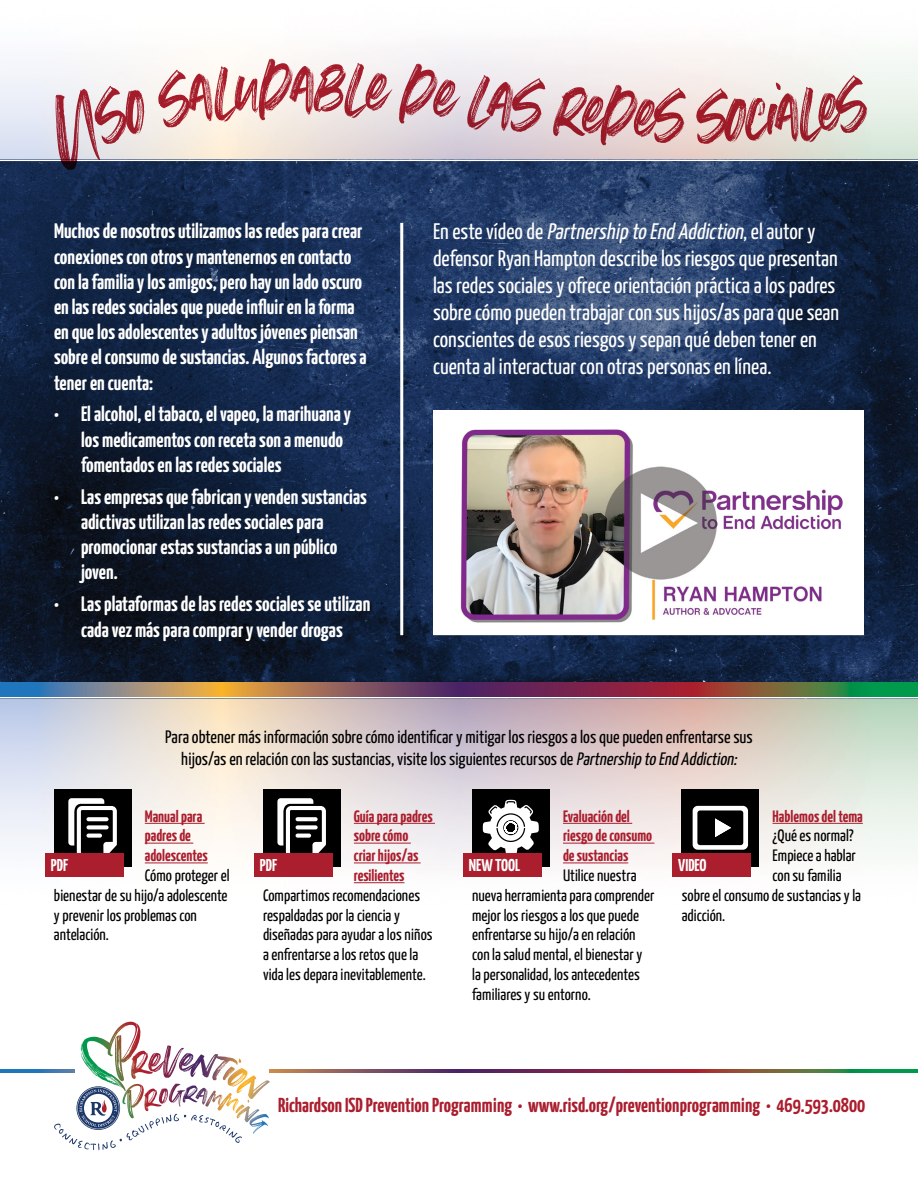
<style>
.page{position:relative;width:918px;height:1188px;background:#fff}
.page>*{position:absolute;margin:0;border:0;box-sizing:border-box;transform-origin:0 0}
.t1{font:126px "Summer Loving";color:#aa1e2e;scale:.75 1}
.t2{font:22.5px/27px "Yanone Kaffeesatz";color:#fff}
.t3{font:700 21px/25.2px "Yanone Kaffeesatz";color:#fff}
.t4{font:700 20.25px "Yanone Kaffeesatz";color:#aa1e2e}
.t5{font:18px/21.6px "Yanone Kaffeesatz";color:#000;text-align:center}
.t6{font:700 17.25px "Yanone Kaffeesatz";color:#fff}
.t7{font:16.5px/19.8px "Yanone Kaffeesatz";color:#000}
.t8{font:700 16.5px/19.8px "Yanone Kaffeesatz";color:#aa1e2e}
.s1{font-style:italic}
</style>
<div class="page">
<img style="left:0;top:698px;width:918px;height:186px">
<img style="left:270px;top:1069px;width:648px;height:3px">
<img style="left:0;top:1069px;width:75px;height:3px">
<img style="left:0;top:161px;width:918px;height:522px">
<img style="left:0;top:683px;width:918px;height:14px">
<hr style="left:400px;top:223px;width:3px;height:412px;background:#fff">
<img style="left:436px;top:413px;width:425px;height:219px">
<div style="left:54px;top:789px;width:77px;height:77px;background:#000"></div>
<svg style="left:68px;top:798px;width:49px;height:55px"></svg>
<svg style="left:86px;top:817px;width:23px;height:4px"></svg>
<svg style="left:86px;top:825px;width:23px;height:4px"></svg>
<svg style="left:86px;top:834px;width:16px;height:4px"></svg>
<div style="left:45px;top:853px;width:78px;height:23px;background:#aa1e2e"></div>
<hr style="left:145px;top:823px;width:60px;height:1px;background:#aa1e2e">
<hr style="left:145px;top:843px;width:48px;height:1px;background:#aa1e2e">
<hr style="left:145px;top:863px;width:63px;height:1px;background:#aa1e2e">
<div style="left:263px;top:789px;width:77px;height:77px;background:#000"></div>
<svg style="left:277px;top:798px;width:49px;height:55px"></svg>
<svg style="left:296px;top:817px;width:22px;height:4px"></svg>
<svg style="left:296px;top:825px;width:22px;height:4px"></svg>
<svg style="left:296px;top:834px;width:15px;height:4px"></svg>
<div style="left:254px;top:853px;width:78px;height:23px;background:#aa1e2e"></div>
<hr style="left:354px;top:823px;width:81px;height:1px;background:#aa1e2e">
<hr style="left:354px;top:843px;width:57px;height:1px;background:#aa1e2e">
<hr style="left:354px;top:863px;width:67px;height:1px;background:#aa1e2e">
<hr style="left:354px;top:882px;width:50px;height:1px;background:#aa1e2e">
<div style="left:472px;top:789px;width:78px;height:77px;background:#000"></div>
<svg style="left:483px;top:800px;width:56px;height:53px"></svg>
<div style="left:463px;top:853px;width:78px;height:23px;background:#aa1e2e"></div>
<hr style="left:563px;top:823px;width:69px;height:1px;background:#aa1e2e">
<hr style="left:563px;top:843px;width:91px;height:1px;background:#aa1e2e">
<hr style="left:563px;top:863px;width:65px;height:1px;background:#aa1e2e">
<div style="left:682px;top:789px;width:77px;height:77px;background:#000"></div>
<svg style="left:693px;top:806px;width:55px;height:44px"></svg>
<div style="left:673px;top:853px;width:78px;height:23px;background:#aa1e2e"></div>
<hr style="left:773px;top:823px;width:90px;height:1px;background:#aa1e2e">
<svg style="left:82px;top:1022px;width:47px;height:38px"></svg>
<svg style="left:54px;top:1086px;width:188px;height:64px"></svg>
<svg style="left:39px;top:58px;width:255px;height:115px"></svg>
<svg style="left:314px;top:62px;width:125px;height:65px"></svg>
<svg style="left:553px;top:84px;width:133px;height:63px;background:#ebdedd"></svg>
<svg style="left:724px;top:74px;width:148px;height:69px;background:#ebe9e2"></svg>
<h1 class="t1" style="left:292px;top:7px;width:33px">a</h1>
<h1 class="t1" style="left:444px;top:15px;width:145px;rotate:7deg">e las</h1>
<h1 class="t1" style="left:697px;top:37px;width:39px">s</h1>
<p class="t3" style="left:54px;top:218px;width:314px">Muchos de nosotros utilizamos las redes para crear conexiones con otros y mantenernos en contacto con la familia y los amigos, pero hay un lado oscuro en las redes sociales que puede influir en la forma en que los adolescentes y adultos jóvenes piensan sobre el consumo de sustancias. Algunos factores a tener en cuenta:</p>
<p class="t3" style="left:81px;top:402px;width:272px;text-indent:-27px">• El alcohol, el tabaco, el vapeo, la marihuana y los medicamentos con receta son a menudo fomentados en las redes sociales</p>
<p class="t3" style="left:81px;top:484px;width:287px;text-indent:-27px">• Las empresas que fabrican y venden sustancias adictivas utilizan las redes sociales para promocionar estas sustancias a un público joven.</p>
<p class="t3" style="left:54px;top:591px;width:318px;text-align:center">• Las plataformas de las redes sociales se utilizan cada vez más para comprar y vender drogas</p>
<p class="t2" style="left:433px;top:218px;width:408px">E n e s t e v í d e o d e <span class="s1">PartnershiptoEndAddiction</span>, e l a u t o r y defensor Ryan Hampton describe los riesgos que presentan las redes sociales y ofrece orientación práctica a los padres sobre cómo pueden trabajar con sus hijos/as para que sean conscientes de esos riesgos y sepan qué deben tener en cuenta al interactuar con otras personas en línea.</p>
<p class="t5" style="left:165px;top:726px;width:589px">Para obtener más información sobre cómo identificar y mitigar los riesgos a los que pueden enfrentarse sus hijos/as en relación con las sustancias, visite los siguientes recursos de <span class="s1">PartnershiptoEndAddiction:</span></p>
<p class="t8" style="left:145px;top:806px;width:65px">Manual para padres de adolescentes</p>
<p class="t7" style="left:54px;top:865px;width:177px;text-indent:91px">Cómo proteger el bienestar de su hijo/a adolescente y prevenir los problemas con antelación.</p>
<p class="t6" style="left:51px;top:854px;width:19px">PDF</p>
<p class="t8" style="left:354px;top:806px;width:80px">Guía para padres sobre cómo criar hijos/as resilientes</p>
<p class="t7" style="left:263px;top:885px;width:171px">Compartimos recomendaciones respaldadas por la ciencia y diseñadas para ayudar a los niños a enfrentarse a los retos que la vida les depara inevitablemente.</p>
<p class="t6" style="left:260px;top:854px;width:19px">PDF</p>
<p class="t8" style="left:563px;top:806px;width:91px">Evaluación del riesgo de consumo de sustancias</p>
<p class="t7" style="left:472px;top:865px;width:184px;text-indent:91px">Utilice nuestra nueva herramienta para comprender mejor los riesgos a los que puede enfrentarse su hijo/a en relación con la salud mental, el bienestar y la personalidad, los antecedentes familiares y su entorno.</p>
<p class="t6" style="left:469px;top:854px;width:53px">NEW TOOL</p>
<p class="t8" style="left:773px;top:806px;width:92px">Hablemos del tema</p>
<p class="t7" style="left:773px;top:826px;width:83px">¿Qué es normal?</p>
<p class="t7" style="left:773px;top:846px;width:85px">Empiece a hablar</p>
<p class="t7" style="left:773px;top:865px;width:70px">con su familia</p>
<p class="t7" style="left:682px;top:885px;width:181px">sobre el consumo de sustancias y la</p>
<p class="t7" style="left:682px;top:905px;width:45px">adicción.</p>
<p class="t6" style="left:678px;top:854px;width:30px">VIDEO</p>
<p class="t4" style="left:278px;top:1093px;width:589px">Richardson ISD Prevention Programming • www.risd.org/preventionprogramming • 469.593.0800</p>
</div>
